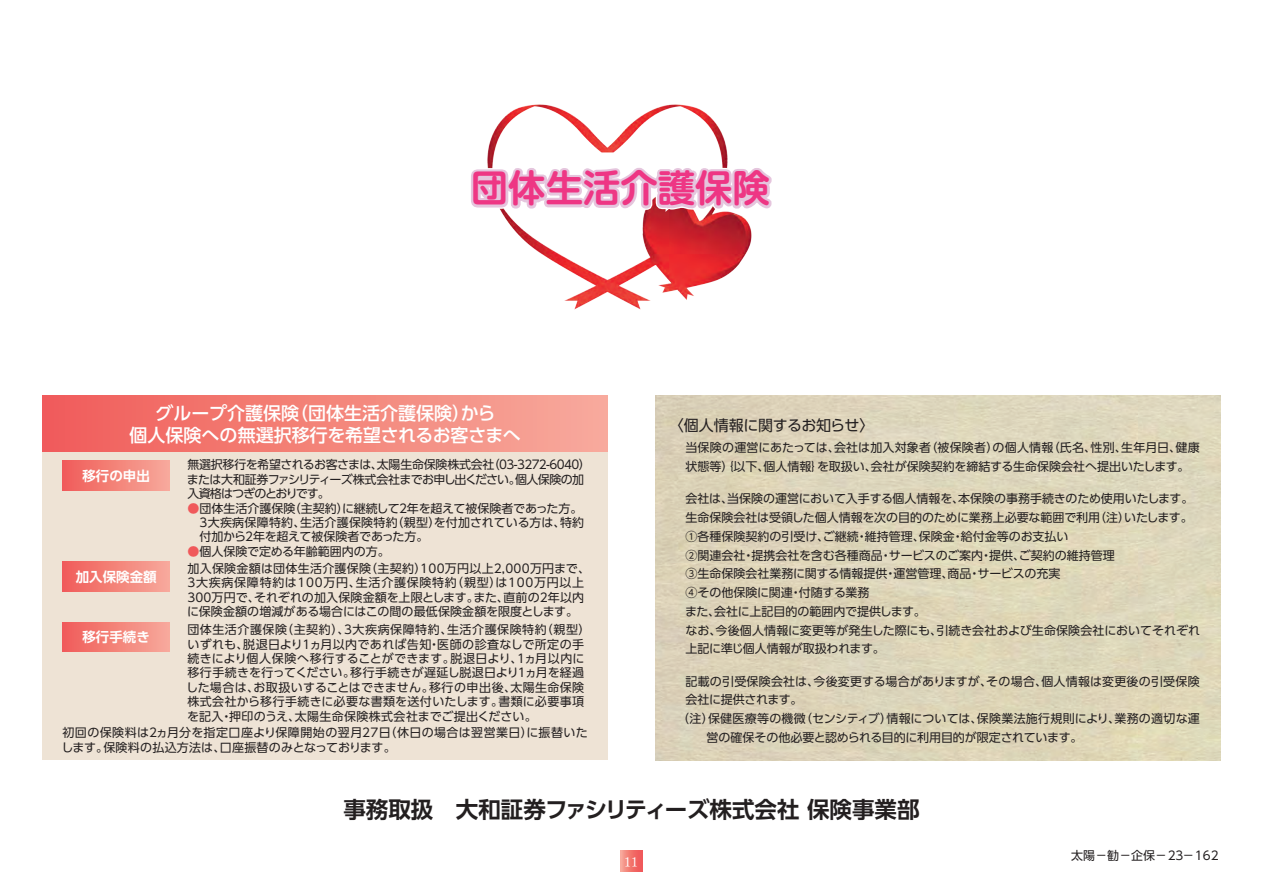
<style>
.page{position:relative;width:1263px;height:893px;background:#fff}
.page>*{position:absolute;margin:0;border:0;box-sizing:border-box;transform-origin:0 0}
.t1{font:700 37.35px "UD Shin M Go Pro De";color:#ee3684}
.t2{font:700 22.5px "UD Shin Go Pro De";color:#231f20}
.t3{font:500 18px/22.5px "UD Shin Go Pro";color:#fff;text-align:center}
.t4{font:15px "UD Shin Go Pro";letter-spacing:-.03em;color:#231f20}
.t5{font:700 13.5px "UD Shin Go Pro De";color:#fff}
.t6{font:13.05px "Tsuku Min Pro R";color:#fff}
.t7{font:12px/18.8px "UD Shin Go Pro";color:#231f20}
.t8{font:12px/14.4px "UD Shin Go Pro";letter-spacing:.03em;color:#231f20}
.t9{font:12px/14.7px "UD Shin Go Pro";letter-spacing:.02em;color:#231f20}
.t10{font:12px/14.4px "UD Shin Go Pro";letter-spacing:-.05em;color:#231f20}
.t11{font:12px "UD Shin Go Pro";letter-spacing:-.03em;color:#231f20}
.s1{color:#f0595b}
</style>
<div class="page">
<svg style="left:621px;top:850px;width:21px;height:22px"></svg>
<div style="left:43px;top:423px;width:565px;height:337px;background:#eee3d5"></div>
<div style="left:43px;top:395px;width:565px;height:57px;background:linear-gradient(to right,#f05c59,#f7ab9c)"></div>
<div style="left:63px;top:461px;width:107px;height:30px;background:linear-gradient(to right,#f05d59,#f7aa9b)"></div>
<div style="left:63px;top:562px;width:107px;height:29px;background:linear-gradient(to right,#f05d59,#f7aa9b)"></div>
<div style="left:63px;top:622px;width:107px;height:30px;background:linear-gradient(to right,#f05d59,#f7aa9b)"></div>
<img style="left:488px;top:104px;width:264px;height:206px">
<svg style="left:471px;top:152px;width:301px;height:76px"></svg>
<h1 class="t1" style="left:471px;top:158px;width:300px">団体生活介護保険</h1>
<h3 class="t3" style="left:130px;top:401px;width:393px">グループ介護保険（団体生活介護保険）から<br>個人保険への無選択移行を希望されるお客さまへ</h3>
<p class="t10" style="left:187px;top:457px;width:405px">無選択移行を希望されるお客さまは、太陽生命保険株式会社（03-3272-6040）または大和証券ファシリティーズ株式会社までお申し出ください。個人保険の加入資格はつぎのとおりです。</p>
<p class="t7" style="left:187px;top:498px;width:396px"><span class="s1">●</span>団体生活介護保険（主契約）に継続して２年を超えて被保険者であった方。</p>
<p class="t9" style="left:187px;top:515px;width:398px">　3大疾病保障特約、生活介護保険特約（親型）を付加されている方は、特約</p>
<p class="t7" style="left:199px;top:527px;width:231px">付加から２年を超えて被保険者であった方。</p>
<p class="t7" style="left:187px;top:542px;width:204px"><span class="s1">●</span>個人保険で定める年齢範囲内の方。</p>
<p class="t5" style="left:82px;top:465px;width:69px">移行の申出</p>
<p class="t5" style="left:76px;top:566px;width:82px">加入保険金額</p>
<p class="t5" style="left:82px;top:626px;width:69px">移行手続き</p>
<p class="t7" style="left:187px;top:561px;width:404px;line-height:14.4px">加入保険金額は団体生活介護保険（主契約）100万円以上２,000万円まで、3大疾病保障特約は100万円、生活介護保険特約（親型）は100万円以上300万円で、それぞれの加入保険金額を上限とします。また、直前の2年以内に保険金額の増減がある場合にはこの間の最低保険金額を限度とします。</p>
<p class="t8" style="left:186px;top:622px;width:406px">団体生活介護保険（主契約）、3大疾病保障特約、生活介護保険特約（親型）いずれも、脱退日より1ヵ月以内であれば告知・医師の診査なしで所定の手続きにより個人保険へ移行することができます。脱退日より、１ヵ月以内に移行手続きを行ってください。移行手続きが遅延し脱退日より１ヵ月を経過した場合は、お取扱いすることはできません。移行の申出後、太陽生命保険株式会社から移行手続きに必要な書類を送付いたします。書類に必要事項を記入・押印のうえ、太陽生命保険株式会社までご提出ください。</p>
<p class="t9" style="left:61px;top:725px;width:528px">初回の保険料は２ヵ月分を指定口座より保障開始の翌月２7日（休日の場合は翌営業日）に振替いたします。保険料の払込方法は、口座振替のみとなっております。</p>
<p class="t4" style="left:669px;top:413px;width:207px">〈個人情報に関するお知らせ〉</p>
<p class="t7" style="left:685px;top:438px;width:516px">当保険の運営にあたっては、会社は加入対象者（被保険者）の個人情報（氏名、性別、生年月日、健康状態等）｛以下、個人情報｝を取扱い、会社が保険契約を締結する生命保険会社へ提出いたします。</p>
<p class="t7" style="left:685px;top:489px;width:517px">会社は、当保険の運営において入手する個人情報を、本保険の事務手続きのため使用いたします。生命保険会社は受領した個人情報を次の目的のために業務上必要な範囲で利用（注）いたします。①各種保険契約の引受け、ご継続・維持管理、保険金・給付金等のお支払い<br>②関連会社・提携会社を含む各種商品・サービスのご案内・提供、ご契約の維持管理<br>③生命保険会社業務に関する情報提供・運営管理、商品・サービスの充実<br>④その他保険に関連・付随する業務<br>また、会社に上記目的の範囲内で提供します。<br>なお、今後個人情報に変更等が発生した際にも、引続き会社および生命保険会社においてそれぞれ上記に準じ個人情報が取扱われます。</p>
<p class="t9" style="left:685px;top:673px;width:516px">記載の引受保険会社は、今後変更する場合がありますが、その場合、個人情報は変更後の引受保険</p>
<p class="t11" style="left:685px;top:690px;width:119px">会社に提供されます。</p>
<p class="t9" style="left:677px;top:711px;width:524px">（注）保健医療等の機微（センシティブ）情報については、保険業法施行規則により、業務の適切な運</p>
<p class="t7" style="left:706px;top:727px;width:377px">営の確保その他必要と認められる目的に利用目的が限定されています。</p>
<h2 class="t2" style="left:343px;top:792px;width:578px">事務取扱　大和証券ファシリティーズ株式会社 保険事業部</h2>
<p class="t6" style="left:624px;top:850px;width:15px">11</p>
<p class="t7" style="left:1071px;top:845px;width:149px">太陽-勧-企保-23-162</p>
</div>
